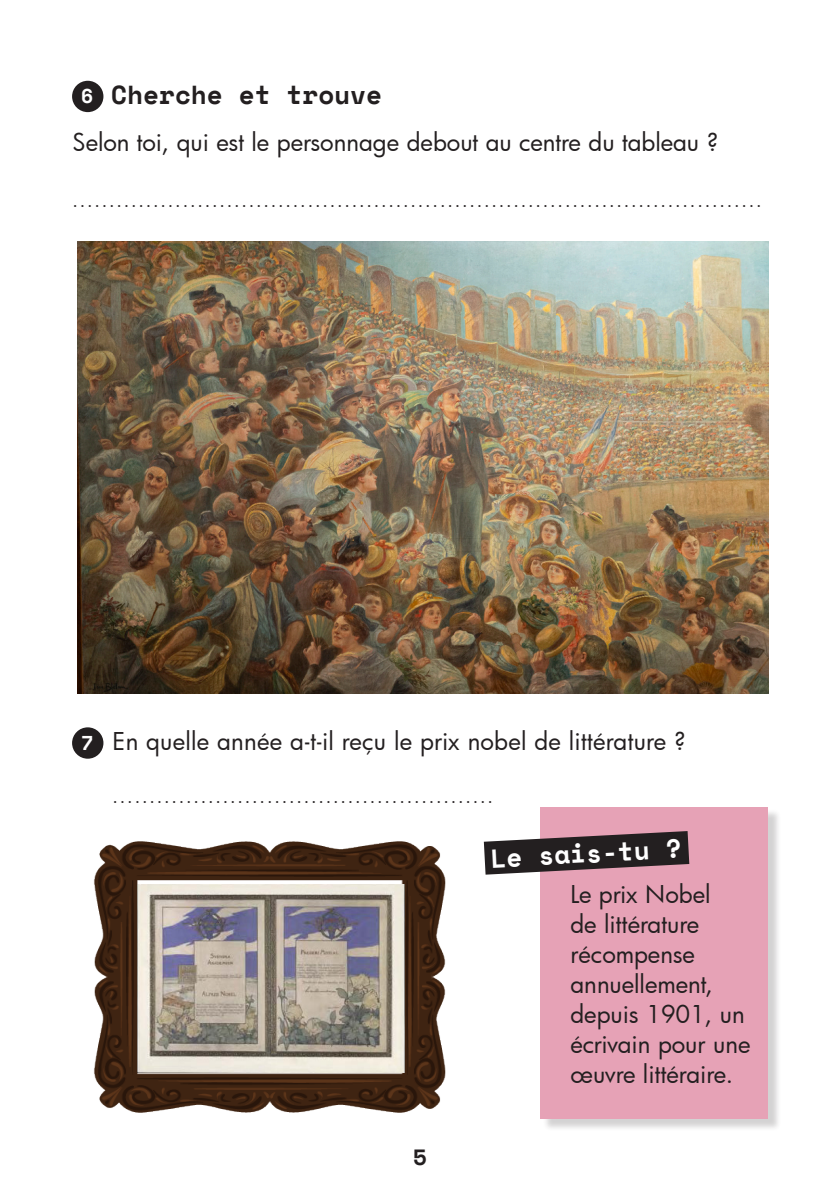
<style>
.page{position:relative;width:840px;height:1191px;background:#fff}
.page>*{position:absolute;margin:0;border:0;box-sizing:border-box;transform-origin:0 0}
.t1{font:700 26px "Space Mono";color:#231f20}
.t2{font:700 26px "Space Mono";color:#fff}
.t3{font:24px/30px "Futura";color:#231f20}
.t4{font:700 22px "Space Mono";color:#231f20}
.t5{font:700 20px "Space Mono";color:#fff}
.t6{font:18px "Futura";color:#231f20}
</style>
<div class="page">
<img style="left:77px;top:241px;width:690px;height:452px">
<img style="left:94px;top:841px;width:352px;height:272px">
<img style="left:137px;top:884px;width:267px;height:188px">
<div style="left:542px;top:809px;width:238px;height:322px;background:#231f20;opacity:.2"></div>
<div style="left:540px;top:807px;width:227px;height:312px;background:#e6a2b6"></div>
<svg style="left:483px;top:831px;width:206px;height:43px"></svg>
<div style="left:72px;top:81px;width:31px;height:31px;background:#231f20;border-radius:50%"></div>
<div style="left:72px;top:727px;width:31px;height:31px;background:#231f20;border-radius:50%"></div>
<p class="t5" style="left:81px;top:81px;width:14px">6</p>
<p class="t1" style="left:111px;top:75px;width:272px">Cherche et trouve</p>
<p class="t3" style="left:72px;top:126px;width:647px">Selon toi, qui est le personnage debout au centre du tableau ?</p>
<p class="t6" style="left:72px;top:188px;width:690px">..............................................................................................</p>
<p class="t5" style="left:81px;top:727px;width:14px">7</p>
<p class="t3" style="left:112px;top:725px;width:574px">En quelle année a-t-il reçu le prix nobel de littérature ?</p>
<p class="t6" style="left:112px;top:784px;width:382px">....................................................</p>
<p class="t2" style="left:489px;top:838px;width:192px;rotate:-3deg">Le sais-tu ?</p>
<p class="t3" style="left:570px;top:878px;width:181px">Le prix Nobel<br>de littérature récompense annuellement, depuis 1901, un écrivain pour une œuvre littéraire.</p>
<p class="t4" style="left:413px;top:1140px;width:15px">5</p>
</div>
